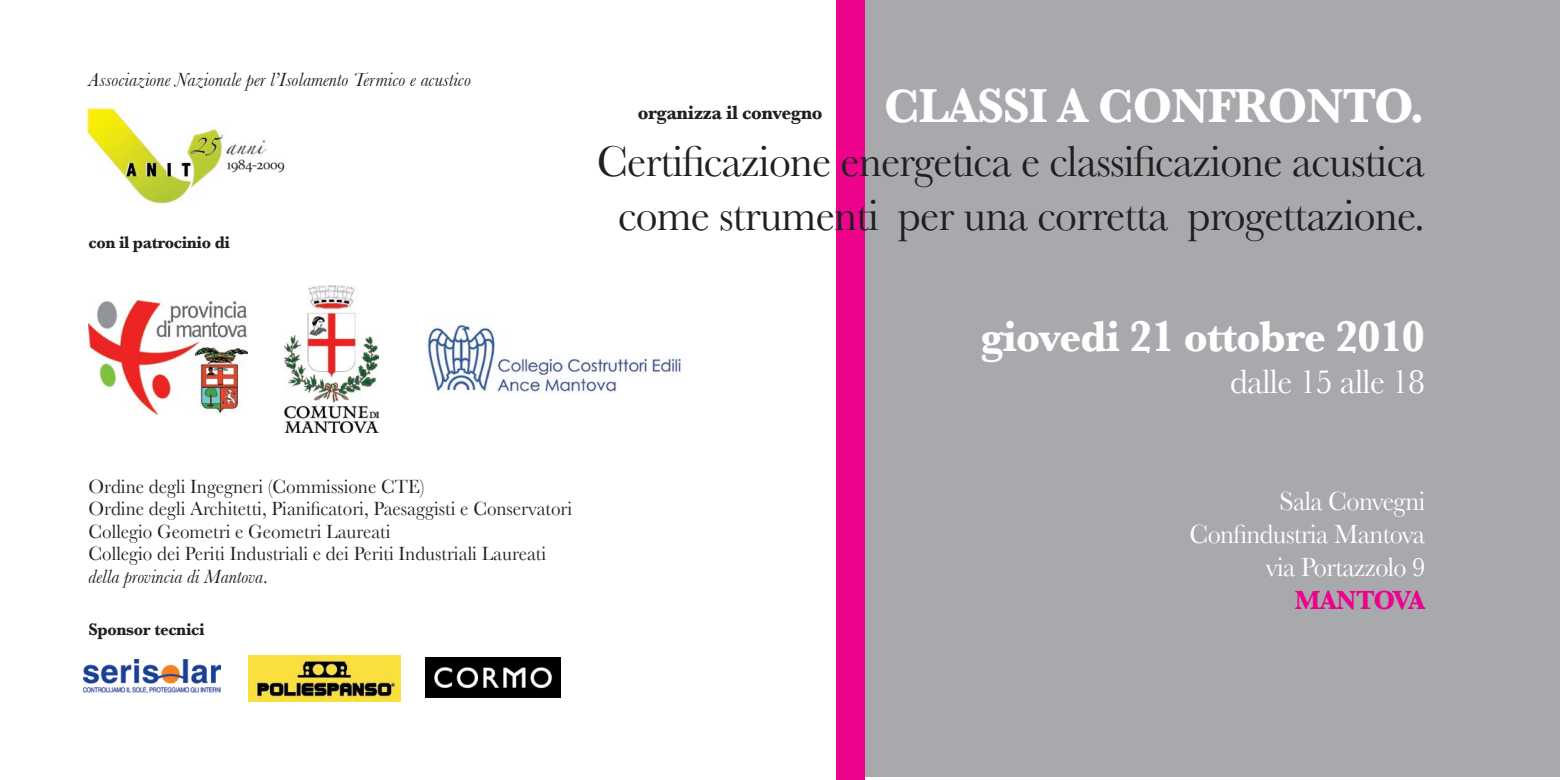
<style>
.page{position:relative;width:1560px;height:780px;background:#fff}
.page>*{position:absolute;margin:0;border:0;box-sizing:border-box;transform-origin:0 0}
.t1{font:700 50px "Baskerville";letter-spacing:-.02em;color:#fff;scale:.95 1}
.t2{font:45px/54px "Baskerville";letter-spacing:-.02em;color:#231f20;text-align:center}
.t3{font:700 45px "Baskerville";letter-spacing:-.02em;color:#fff;scale:.95 1}
.t4{font:35px "Baskerville";letter-spacing:-.02em;color:#fff}
.t5{font:27.5px/33px "Baskerville";letter-spacing:-.02em;color:#fff;text-align:right;scale:.95 1}
.t6{font:700 27.5px "Baskerville";letter-spacing:-.04em;color:#ed028c;scale:.95 1}
.t7{font:20px/22.5px "Baskerville";color:#231f20;scale:.95 1}
.t8{font:italic 20px "Baskerville";color:#231f20;scale:.95 1}
.t9{font:700 20px "Baskerville";letter-spacing:-.02em;color:#231f20;scale:.95 1}
.t10{font:700 17.5px "Baskerville";letter-spacing:-.02em;color:#231f20;scale:.95 1}
.s1{font-style:italic}
</style>
<div class="page">
<div style="left:852px;top:0;width:707px;height:776px;background:#a8a9ad"></div>
<div style="left:836px;top:0;width:29px;height:780px;background:#ed028c"></div>
<img style="left:86px;top:107px;width:199px;height:97px">
<img style="left:89px;top:300px;width:158px;height:114px">
<img style="left:285px;top:285px;width:93px;height:147px">
<img style="left:426px;top:324px;width:255px;height:69px">
<img style="left:84px;top:659px;width:137px;height:33px">
<img style="left:248px;top:655px;width:152px;height:46px">
<img style="left:425px;top:658px;width:135px;height:40px">
<p class="t8" style="left:89px;top:68px;width:404px">Associazione Nazionale per l’Isolamento Termico e acustico</p>
<p class="t10" style="left:89px;top:232px;width:150px">con il patrocinio di</p>
<h1 class="t1" style="left:884px;top:77px;width:571px">CLASSI A CONFRONTO.</h1>
<h2 class="t2" style="left:596px;top:134px;width:829px">Certificazione energetica e classificazione acustica come strumenti per una corretta progettazione.</h2>
<p class="t9" style="left:637px;top:101px;width:196px">organizza il convegno</p>
<h2 class="t3" style="left:980px;top:310px;width:469px">giovedi 21 ottobre 2010</h2>
<h3 class="t4" style="left:1229px;top:361px;width:196px">dalle 15 alle 18</h3>
<p class="t7" style="left:89px;top:475px;width:510px">Ordine degli Ingegneri (Commissione CTE)<br>Ordine degli Architetti, Pianificatori, Paesaggisti e Conservatori Collegio Geometri e Geometri Laureati<br>Collegio dei Periti Industriali e dei Periti Industriali Laureati <span class="s1">della provincia di Mantova</span>.</p>
<p class="t10" style="left:89px;top:618px;width:123px">Sponsor tecnici</p>
<h3 class="t5" style="left:1189px;top:484px;width:250px">Sala Convegni<br>Confindustria Mantova via Portazzolo 9</h3>
<h3 class="t6" style="left:1294px;top:584px;width:139px">MANTOVA</h3>
</div>
